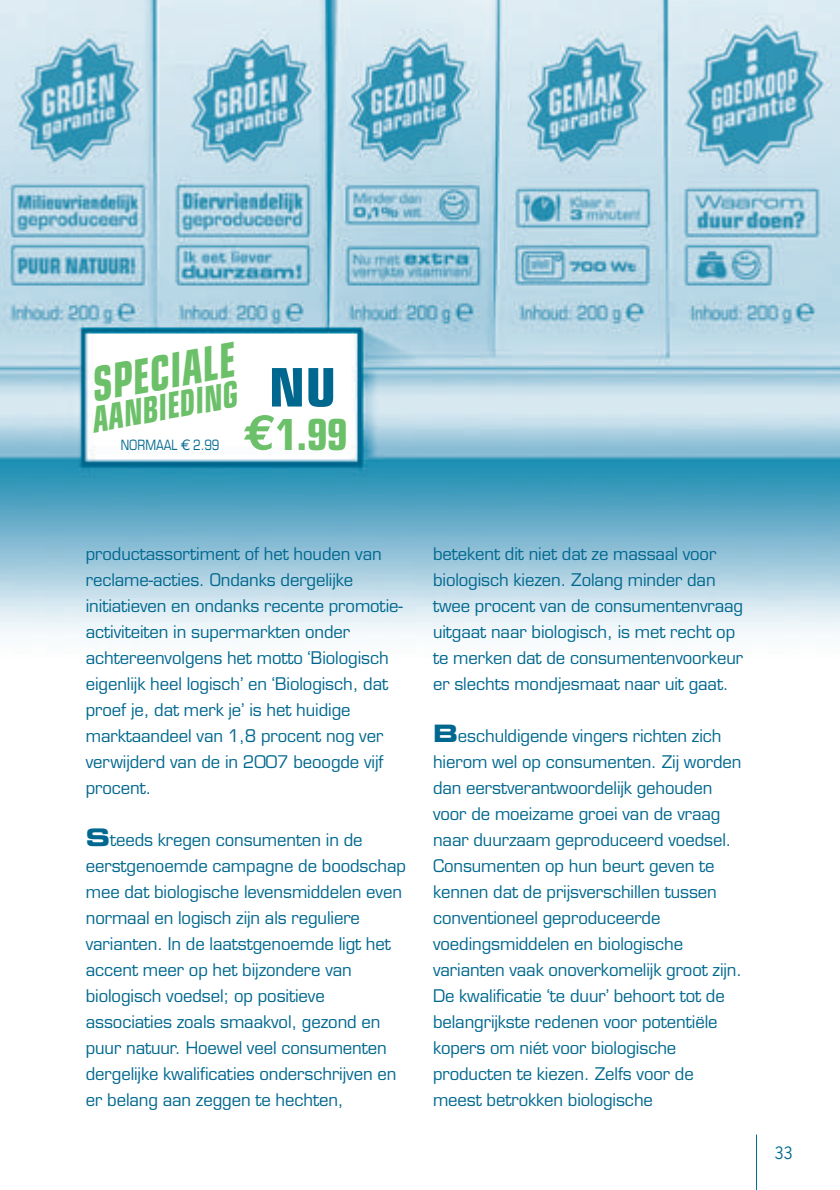
<style>
.page{position:relative;width:840px;height:1190px;background:#fff}
.page>*{position:absolute;margin:0;border:0;box-sizing:border-box;transform-origin:0 0}
.t1{font:700 condensed 53.2px "Eurostile";color:#00688f;scale:1.11 1}
.t2{font:italic 700 condensed 47.2px "Eurostile";color:#6bc069;scale:.84 1}
.t3{font:700 condensed 42.8px "Eurostile";color:#6bc069;scale:.95 1}
.t4{font:italic 700 condensed 35.8px "Eurostile";color:#6bc069;scale:.84 1}
.t5{font:17px/26px "Eurostile";letter-spacing:-.005em;color:#00688f}
.t6{font:16px "News Gothic";color:#00688f}
.t7{font:condensed 14.2px "Eurostile";color:#00688f;scale:.95 1}
.s1{font-family:"Euro Mono";font-stretch:normal;font-size:50px}
.s2{font-family:"Euro Mono";font-stretch:normal;font-size:15.4px}
.s3{font-family:"Eurostile Bold Extended Two";font-size:24px}
</style>
<div class="page">
<img style="left:0;top:0;width:840px;height:633px">
<hr style="left:756px;top:1135px;width:1px;height:55px;background:#00688f">
<h2 class="t2" style="left:87px;top:368px;width:174px;rotate:-10deg">SPECIALE</h2>
<h1 class="t1" style="left:268px;top:368px;width:63px">NU</h1>
<h3 class="t4" style="left:89px;top:407px;width:177px;rotate:-10deg">AANBIEDING</h3>
<h3 class="t3" style="left:244px;top:419px;width:111px"><span class="s1">€</span>1.99</h3>
<p class="t7" style="left:121px;top:439px;width:105px">NORMAAL <span class="s2">€</span>2.99</p>
<p class="t5" style="left:86px;top:543px;width:319px">productassortiment of het houden van reclame-acties. Ondanks dergelijke initiatieven en ondanks recente promotie&shy;activiteiten in supermarkten onder achtereenvolgens het motto ‘Biologisch eigenlijk heel logisch’ en ‘Biologisch, dat proef je, dat merk je’ is het huidige marktaandeel van 1,8 procent nog ver verwijderd van de in 2007 beoogde vijf procent.</p>
<p class="t5" style="left:86px;top:829px;width:322px"><span class="s3">S</span>teeds kregen consumenten in de eerstgenoemde campagne de boodschap mee dat biologische levensmiddelen even normaal en logisch zijn als reguliere varianten. In de laatstgenoemde ligt het accent meer op het bijzondere van biologisch voedsel; op positieve associaties zoals smaakvol, gezond en puur natuur. Hoewel veel consumenten dergelijke kwalificaties onderschrijven en er belang aan zeggen te hechten,</p>
<p class="t5" style="left:433px;top:543px;width:312px">betekent dit niet dat ze massaal voor biologisch kiezen. Zolang minder dan twee procent van de consumentenvraag uitgaat naar biologisch, is met recht op te merken dat de consumentenvoorkeur er slechts mondjesmaat naar uit gaat.</p>
<p class="t5" style="left:433px;top:725px;width:311px"><span class="s3">B</span>eschuldigende vingers richten zich hierom wel op consumenten. Zij worden dan eerstverantwoordelijk gehouden voor de moeizame groei van de vraag naar duurzaam geproduceerd voedsel.<br>Consumenten op hun beurt geven te kennen dat de prijsverschillen tussen conventioneel geproduceerde voedingsmiddelen en biologische varianten vaak onoverkomelijk groot zijn.<br>De kwalificatie ‘te duur’ behoort tot de belangrijkste redenen voor potentiële kopers om niét voor biologische producten te kiezen. Zelfs voor de meest betrokken biologische</p>
<p class="t6" style="left:775px;top:1147px;width:19px">33</p>
</div>
